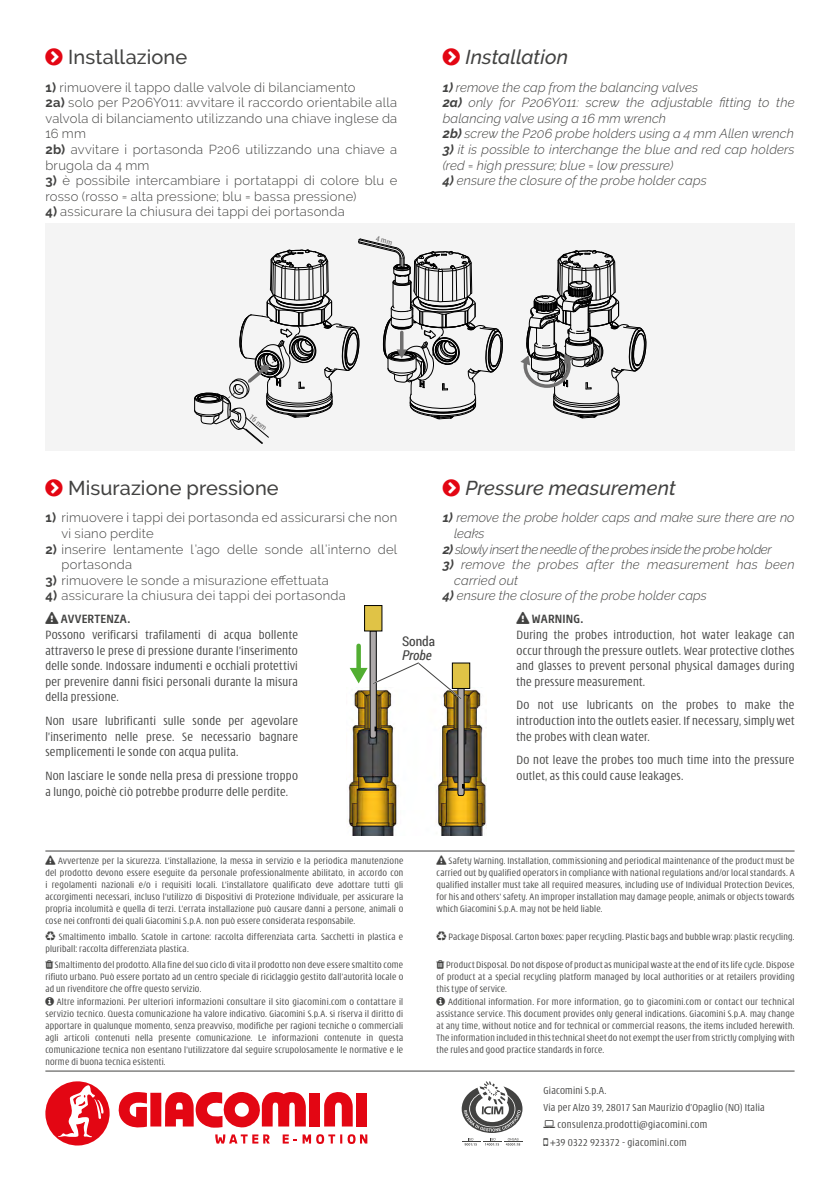
<style>
.page{position:relative;width:840px;height:1191px;background:#fff}
.page>*{position:absolute;margin:0;border:0;box-sizing:border-box;transform-origin:0 0}
.t1{font:500 20px "Raleway";letter-spacing:.005em;color:#424241}
.t2{font:italic 500 20px "Raleway";letter-spacing:.005em;color:#424241}
.t3{font:13.4px "Roboto Condensed";color:#424241}
.t4{font:italic 13.4px "Roboto Condensed";color:#424241}
.t5{font:300 condensed 13px/15.6px "Modena";letter-spacing:.02em;color:#424241}
.t6{font:300 13px/15.6px "Raleway";letter-spacing:.02em;color:#424241}
.t7{font:italic 300 13px/15.6px "Raleway";letter-spacing:.005em;color:#424241}
.t8{font:italic 300 13px "Raleway";letter-spacing:-.03em;color:#424241}
.t9{font:300 condensed 11px "Modena";letter-spacing:.02em;color:#424241}
.t10{font:300 condensed 10px/12px "Modena";letter-spacing:.02em;color:#424241;text-align:justify}
.t11{font:7.6px "Roboto Condensed";color:#706f6f}
.s1{font-weight:700}
</style>
<div class="page">
<hr style="left:45px;top:850px;width:749px;height:1px;background:#424241">
<hr style="left:45px;top:1070px;width:749px;height:1px;background:#424241">
<svg style="left:118px;top:1092px;width:29px;height:36px"></svg>
<div style="left:150px;top:1092px;width:11px;height:34px;background:#e30613"></div>
<div style="left:309px;top:1092px;width:11px;height:34px;background:#e30613"></div>
<svg style="left:324px;top:1092px;width:28px;height:34px"></svg>
<div style="left:356px;top:1092px;width:11px;height:34px;background:#e30613"></div>
<svg style="left:165px;top:1092px;width:140px;height:35px"></svg>
<svg style="left:282px;top:1134px;width:85px;height:10px"></svg>
<svg style="left:215px;top:1134px;width:55px;height:9px"></svg>
<svg style="left:45px;top:1081px;width:65px;height:64px"></svg>
<svg style="left:461px;top:1081px;width:61px;height:64px"></svg>
<img style="left:348px;top:687px;width:138px;height:148px">
<div style="left:452px;top:663px;width:17px;height:25px;background:#e0c346"></div>
<div style="left:452px;top:662px;width:18px;height:27px;border:1px solid #020304"></div>
<div style="left:364px;top:605px;width:18px;height:26px;background:#e0c346"></div>
<div style="left:364px;top:605px;width:18px;height:26px;border:1px solid #020304"></div>
<svg style="left:349px;top:630px;width:115px;height:166px"></svg>
<div style="left:45px;top:223px;width:749px;height:228px;background:#f4f4f4"></div>
<svg style="left:520px;top:250px;width:125px;height:168px"></svg>
<svg style="left:194px;top:238px;width:308px;height:206px"></svg>
<h1 class="t1" style="left:68px;top:46px;width:120px">Installazione</h1>
<h1 class="t2" style="left:465px;top:46px;width:104px">Installation</h1>
<p class="t6" style="left:45px;top:79px;width:353px"><span class="s1">1)</span> rimuovere il tappo dalle valvole di bilanciamento<br><span class="s1">2a)</span> solo per P206Y011: avvitare il raccordo orientabile alla valvola di bilanciamento utilizzando una chiave inglese da 16 mm<br><span class="s1">2b)</span> avvitare i portasonda P206 utilizzando una chiave a brugola da 4 mm</p>
<h3 class="t6" style="left:45px;top:173px;width:353px"><span class="s1">3)</span> è possibile intercambiare i portatappi di colore blu e rosso (rosso = alta pressione; blu = bassa pressione)</h3>
<h3 class="t6" style="left:45px;top:204px;width:300px"><span class="s1">4)</span> assicurare la chiusura dei tappi dei portasonda</h3>
<h3 class="t7" style="left:442px;top:79px;width:353px"><span class="s1">1)</span> remove the cap from the balancing valves<br><span class="s1">2a)</span> only for P206Y011: screw the adjustable fitting to the balancing valve using a 16 mm wrench<br><span class="s1">2b)</span> screw the P206 probe holders using a 4 mm Allen wrench</h3>
<h3 class="t7" style="left:442px;top:142px;width:353px"><span class="s1">3)</span> it is possible to interchange the blue and red cap holders (red = high pressure; blue = low pressure)</h3>
<h3 class="t7" style="left:442px;top:173px;width:265px"><span class="s1">4)</span> ensure the closure of the probe holder caps</h3>
<p class="t11" style="left:253px;top:411px;width:22px;rotate:40deg">16 mm</p>
<h1 class="t1" style="left:68px;top:476px;width:212px">Misurazione pressione</h1>
<h1 class="t2" style="left:465px;top:476px;width:212px">Pressure measurement</h1>
<h3 class="t6" style="left:61px;top:510px;width:337px;text-indent:-16px"><span class="s1">1)</span> rimuovere i tappi dei portasonda ed assicurarsi che non vi siano perdite</h3>
<h3 class="t6" style="left:61px;top:541px;width:337px;text-indent:-16px"><span class="s1">2)</span> inserire lentamente l’ago delle sonde all’interno del portasonda</h3>
<h3 class="t6" style="left:45px;top:572px;width:285px"><span class="s1">3)</span> rimuovere le sonde a misurazione effettuata</h3>
<h3 class="t6" style="left:45px;top:588px;width:302px"><span class="s1">4)</span> assicurare la chiusura dei tappi dei portasonda</h3>
<h2 class="t3" style="left:402px;top:632px;width:35px">Sonda</h2>
<h2 class="t4" style="left:402px;top:645px;width:31px">Probe</h2>
<h3 class="t7" style="left:454px;top:510px;width:342px;text-indent:-11px"><span class="s1">1)</span> remove the probe holder caps and make sure there are no leaks</h3>
<h3 class="t8" style="left:442px;top:541px;width:330px"><span class="s1">2)</span> slowly insert the needle of the probes inside the probe holder</h3>
<h3 class="t7" style="left:454px;top:557px;width:342px;text-indent:-11px"><span class="s1">3)</span> remove the probes after the measurement has been carried out</h3>
<h3 class="t7" style="left:442px;top:588px;width:265px"><span class="s1">4)</span> ensure the closure of the probe holder caps</h3>
<h3 class="t5" style="left:516px;top:612px;width:279px">❑ <span class="s1">WARNING.<br></span>During the probes introduction, hot water leakage can occur through the pressure outlets. Wear protective clothes and glasses to prevent personal physical damages during the pressure measurement.</h3>
<h3 class="t5" style="left:516px;top:698px;width:279px;text-align:justify">Do not use lubricants on the probes to make the introduction into the outlets easier. If necessary, simply wet the probes with clean water.</h3>
<h3 class="t5" style="left:516px;top:753px;width:279px">Do not leave the probes too much time into the pressure outlet, as this could cause leakages.</h3>
<p class="t5" style="left:45px;top:612px;width:254px">❑ <span class="s1">AVVERTENZA.<br></span>Possono verificarsi trafilamenti di acqua bollente attraverso le prese di pressione durante l’inserimento delle sonde. Indossare indumenti e occhiali protettivi per prevenire danni fisici personali durante la misura della pressione.</p>
<h3 class="t5" style="left:45px;top:713px;width:254px;text-align:justify">Non usare lubrificanti sulle sonde per agevolare l’inserimento nelle prese. Se necessario bagnare semplicementi le sonde con acqua pulita.</h3>
<h3 class="t5" style="left:45px;top:768px;width:254px">Non lasciare le sonde nella presa di pressione troppo a lungo, poichè ciò potrebbe produrre delle perdite.</h3>
<p class="t10" style="left:45px;top:855px;width:359px">❑ Avvertenze per la sicurezza. L’installazione, la messa in servizio e la periodica manutenzione del prodotto devono essere eseguite da personale professionalmente abilitato, in accordo con i regolamenti nazionali e/o i requisiti locali. L’installatore qualificato deve adottare tutti gli accorgimenti necessari, incluso l’utilizzo di Dispositivi di Protezione Individuale, per assicurare la propria incolumità e quella di terzi. L’errata installazione può causare danni a persone, animali o cose nei confronti dei quali Giacomini S.p.A. non può essere considerata responsabile.</p>
<p class="t10" style="left:436px;top:855px;width:359px">❑ Safety Warning. Installation, commissioning and periodical maintenance of the product must be carried out by qualified operators in compliance with national regulations and/or local standards. A qualified installer must take all required measures, including use of Individual Protection Devices, for his and others’ safety. An improper installation may damage people, animals or objects towards which Giacomini S.p.A. may not be held liable.</p>
<p class="t10" style="left:45px;top:931px;width:359px;text-indent:13px">Smaltimento imballo. Scatole in cartone: raccolta differenziata carta. Sacchetti in plastica e pluriball: raccolta differenziata plastica.</p>
<p class="t10" style="left:448px;top:931px;width:347px">Package Disposal. Carton boxes: paper recycling. Plastic bags and bubble wrap: plastic recycling.</p>
<p class="t10" style="left:45px;top:958px;width:359px;text-indent:10px">Smaltimento del prodotto. Alla fine del suo ciclo di vita il prodotto non deve essere smaltito come rifiuto urbano. Può essere portato ad un centro speciale di riciclaggio gestito dall’autorità locale o ad un rivenditore che offre questo servizio.</p>
<p class="t10" style="left:436px;top:958px;width:359px;text-indent:10px">Product Disposal. Do not dispose of product as municipal waste at the end of its life cycle. Dispose of product at a special recycling platform managed by local authorities or at retailers providing this type of service.</p>
<p class="t10" style="left:45px;top:996px;width:359px;text-indent:11px">Altre informazioni. Per ulteriori informazioni consultare il sito giacomini.com o contattare il servizio tecnico. Questa comunicazione ha valore indicativo. Giacomini S.p.A. si riserva il diritto di apportare in qualunque momento, senza preavviso, modifiche per ragioni tecniche o commerciali agli articoli contenuti nella presente comunicazione. Le informazioni contenute in questa comunicazione tecnica non esentano l’utilizzatore dal seguire scrupolosamente le normative e le norme di buona tecnica esistenti.</p>
<p class="t10" style="left:436px;top:996px;width:359px;text-indent:11px">Additional information. For more information, go to giacomini.com or contact our technical assistance service. This document provides only general indications. Giacomini S.p.A. may change at any time, without notice and for technical or commercial reasons, the items included herewith.<br>The information included in this technical sheet do not exempt the user from strictly complying with the rules and good practice standards in force.</p>
<p class="t9" style="left:543px;top:1085px;width:65px">Giacomini S.p.A.</p>
<p class="t9" style="left:543px;top:1102px;width:222px">Via per Alzo 39, 28017 San Maurizio d’Opaglio (NO) Italia</p>
<p class="t9" style="left:557px;top:1119px;width:151px">consulenza.prodotti@giacomini.com</p>
<p class="t9" style="left:550px;top:1136px;width:138px">+39 0322 923372 - giacomini.com</p>
</div>
